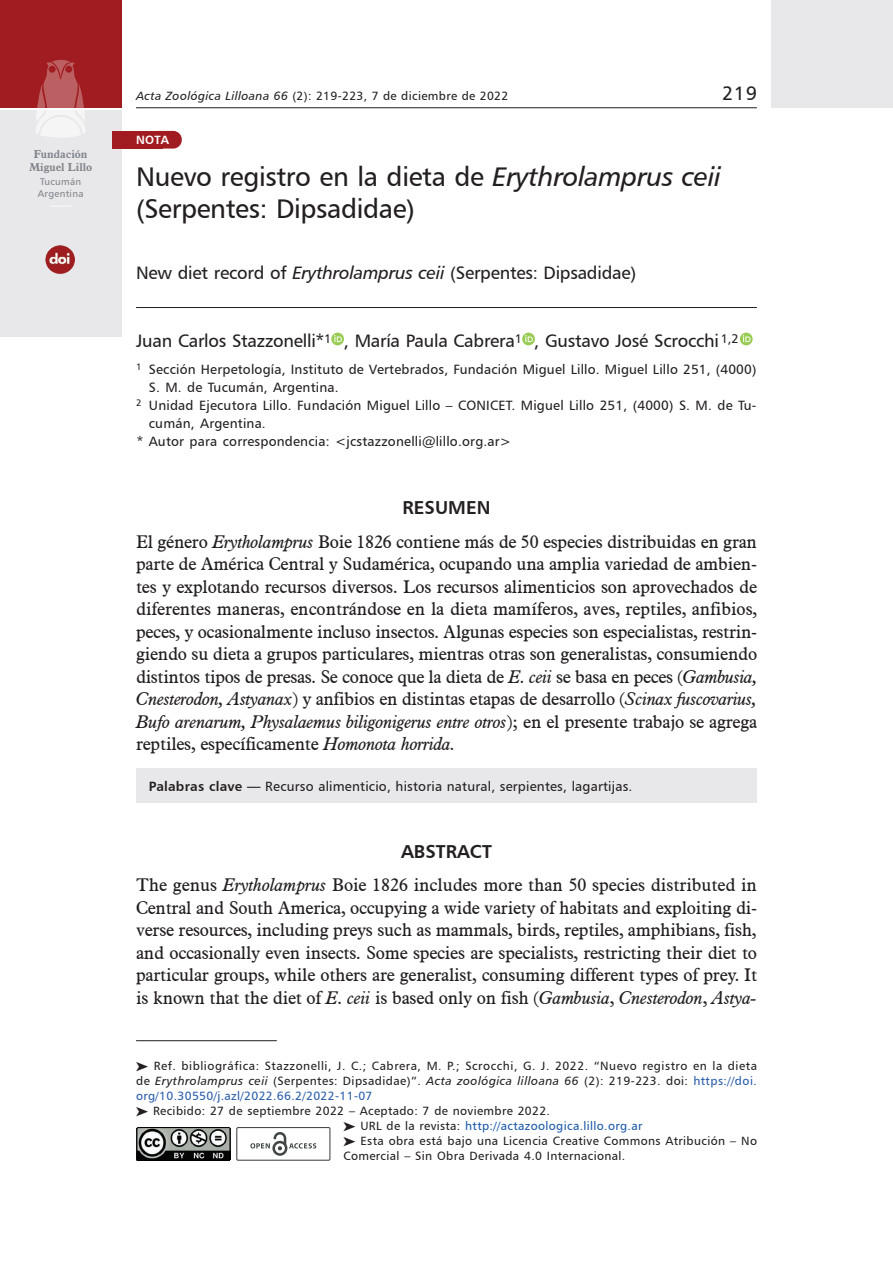
<style>
.page{position:relative;width:893px;height:1263px;background:#fff}
.page>*{position:absolute;margin:0;border:0;box-sizing:border-box;transform-origin:0 0}
.t1{font:27px/31.5px "Humanist 777 BT Roman B";letter-spacing:-.015em;color:#231f20}
.t2{font:19.5px "Humanist 777 BT Roman B";color:#231f20}
.t3{font:18.75px "Humanist 777 BT Bold B";color:#231f20}
.t4{font:18px/22.5px "Aldine 721 BT";letter-spacing:-.015em;color:#231f20;text-align:justify}
.t5{font:18px "Humanist 777 BT Roman B";letter-spacing:-.015em;color:#231f20}
.t6{font:13.5px "Humanist 777 BT Roman B";letter-spacing:.015em;color:#231f20}
.t7{font:12px/15px "Humanist 777 BT Roman B";letter-spacing:.03em;color:#231f20;text-align:justify}
.t8{font:12px "Humanist 777 BT Roman B";letter-spacing:.03em;color:#1c5aa9}
.t9{font:12px "Humanist 777 BT Bold B";color:#fff}
.t10{font:700 11.25px/12.8px "Aldine 721 BT";color:#82858b;text-align:center}
.t11{font:9.75px/12px "Humanist 777 BT Roman B";letter-spacing:.03em;color:#82858b}
.s1{font-family:"Humanist 777 BT Italic B"}
.s2{font-style:italic}
.s3{font-family:"Humanist 777 BT Bold B"}
.s4{color:#285caa}
.s5{color:#231f20}
</style>
<div class="page">
<hr style="left:136px;top:107px;width:621px;height:1px;background:#231f20">
<div style="left:772px;top:0;width:121px;height:108px;background:#e8e8ea"></div>
<hr style="left:136px;top:1040px;width:141px;height:1px;background:#231f20">
<div style="left:0;top:0;width:121px;height:108px;background:#a01c20"></div>
<div style="left:0;top:110px;width:121px;height:226px;background:#e8e8ea"></div>
<svg style="left:36px;top:60px;width:49px;height:77px"></svg>
<img style="left:46px;top:245px;width:29px;height:29px">
<img style="left:138px;top:1129px;width:91px;height:30px">
<div style="left:136px;top:1127px;width:95px;height:34px;border:1px solid #000"></div>
<svg style="left:250px;top:1132px;width:66px;height:24px"></svg>
<div style="left:236px;top:1127px;width:94px;height:34px;border:1px solid #404646"></div>
<hr style="left:136px;top:307px;width:621px;height:1px;background:#231f20">
<svg style="left:331px;top:333px;width:13px;height:12px"></svg>
<svg style="left:334px;top:335px;width:8px;height:7px"></svg>
<svg style="left:522px;top:333px;width:13px;height:12px"></svg>
<svg style="left:525px;top:335px;width:8px;height:7px"></svg>
<div style="left:740px;top:333px;width:13px;height:12px;background:#99cc54;border-radius:50%"></div>
<svg style="left:743px;top:335px;width:8px;height:7px"></svg>
<div style="left:136px;top:769px;width:621px;height:34px;background:#e8e8ea"></div>
<div style="left:150px;top:131px;width:32px;height:18px;background:#a01c20;border-radius:9px"></div>
<div style="left:112px;top:131px;width:51px;height:18px;background:#a01c20"></div>
<p class="t10" style="left:29px;top:148px;width:65px">Fundación<br>Miguel Lillo</p>
<p class="t11" style="left:38px;top:175px;width:47px">Tucumán<br>Argentina</p>
<p class="t7" style="left:136px;top:88px;width:374px"><span class="s1">Acta Zoológica Lilloana 66</span> (2): 219-223, 7 de diciembre de 2022</p>
<p class="t2" style="left:722px;top:81px;width:36px">219</p>
<p class="t9" style="left:136px;top:132px;width:34px">NOTA</p>
<h1 class="t1" style="left:136px;top:160px;width:586px">Nuevo registro en la dieta de <span class="s1">Erythrolamprus ceii </span>(Serpentes: Dipsadidae)</h1>
<p class="t5" style="left:136px;top:262px;width:502px">New diet record of <span class="s1">Erythrolamprus ceii</span> (Serpentes: Dipsadidae)</p>
<p class="t5" style="left:136px;top:330px;width:604px">Juan Carlos Stazzonelli*<sup>1</sup> , María Paula Cabrera<sup>1</sup> , Gustavo José Scrocchi<sup>1,2</sup></p>
<p class="t6" style="left:136px;top:360px;width:622px"><sup>1</sup> Sección Herpetología, Instituto de Vertebrados, Fundación Miguel Lillo. Miguel Lillo 251, (4000)</p>
<p class="t6" style="left:149px;top:378px;width:191px">S. M. de Tucumán, Argentina.</p>
<p class="t6" style="left:136px;top:396px;width:622px"><sup>2</sup> Unidad Ejecutora Lillo. Fundación Miguel Lillo – CONICET. Miguel Lillo 251, (4000) S. M. de Tu-</p>
<p class="t6" style="left:149px;top:414px;width:119px">cumán, Argentina.</p>
<p class="t6" style="left:136px;top:432px;width:377px"><span class="s1">*</span> Autor para correspondencia: <span class="s1">&lt;</span>jcstazzonelli@lillo.org.ar&gt;</p>
<p class="t3" style="left:402px;top:496px;width:89px">RESUMEN</p>
<p class="t4" style="left:136px;top:530px;width:623px">El género <span class="s2">Erytholamprus</span> Boie 1826 contiene más de 50 especies distribuidas en gran parte de América Central y Sudamérica, ocupando una amplia variedad de ambien&shy;tes y explotando recursos diversos. Los recursos alimenticios son aprovechados de diferentes maneras, encontrándose en la dieta mamíferos, aves, reptiles, anfibios, peces, y ocasionalmente incluso insectos. Algunas especies son especialistas, restrin&shy;giendo su dieta a grupos particulares, mientras otras son generalistas, consumiendo distintos tipos de presas. Se conoce que la dieta de <span class="s2">E. ceii</span> se basa en peces (<span class="s2">Gambusia, Cnesterodon, Astyanax</span>) y anfibios en distintas etapas de desarrollo (<span class="s2">Scinax fuscovarius, Bufo arenarum, Physalaemus biligonigerus entre otros</span>); en el presente trabajo se agrega reptiles, específicamente <span class="s2">Homonota horrida.</span></p>
<p class="t6" style="left:149px;top:777px;width:485px"><span class="s3">Palabras clave —</span> Recurso alimenticio, historia natural, serpientes, lagartijas.</p>
<p class="t3" style="left:401px;top:840px;width:92px">ABSTRACT</p>
<p class="t4" style="left:136px;top:873px;width:622px">The genus <span class="s2">Erytholamprus</span> Boie 1826 includes more than 50 species distributed in Central and South America, occupying a wide variety of habitats and exploiting di&shy;verse resources, including preys such as mammals, birds, reptiles, amphibians, fish, and occasionally even insects. Some species are specialists, restricting their diet to particular groups, while others are generalist, consuming different types of prey. It is known that the diet of <span class="s2">E. ceii</span> is based only on fish (<span class="s2">Gambusia</span>, <span class="s2">Cnesterodon</span>, <span class="s2">Astya-</span></p>
<p class="t7" style="left:136px;top:1058px;width:622px;text-indent:18px">Ref. bibliográfica: Stazzonelli, J. C.; Cabrera, M. P.; Scrocchi, G. J. 2022. “Nuevo registro en la dieta de <span class="s1">Erythrolamprus ceii</span> (Serpentes: Dipsadidae)”. <span class="s1">Acta zoológica lilloana 66</span> (2): 219-223. doi: <span class="s4">https://doi. org/10.30550/j.azl/2022.66.2/2022-11-07</span></p>
<p class="t7" style="left:153px;top:1103px;width:399px">Recibido: 27 de septiembre 2022 – Aceptado: 7 de noviembre 2022.</p>
<p class="t8" style="left:360px;top:1118px;width:284px"><span class="s5">URL de la revista:</span> http://actazoologica.lillo.org.ar</p>
<p class="t7" style="left:360px;top:1133px;width:398px">Esta obra está bajo una Licencia Creative Commons Atribución – No</p>
<p class="t7" style="left:343px;top:1148px;width:283px">Comercial – Sin Obra Derivada 4.0 Internacional.</p>
</div>
